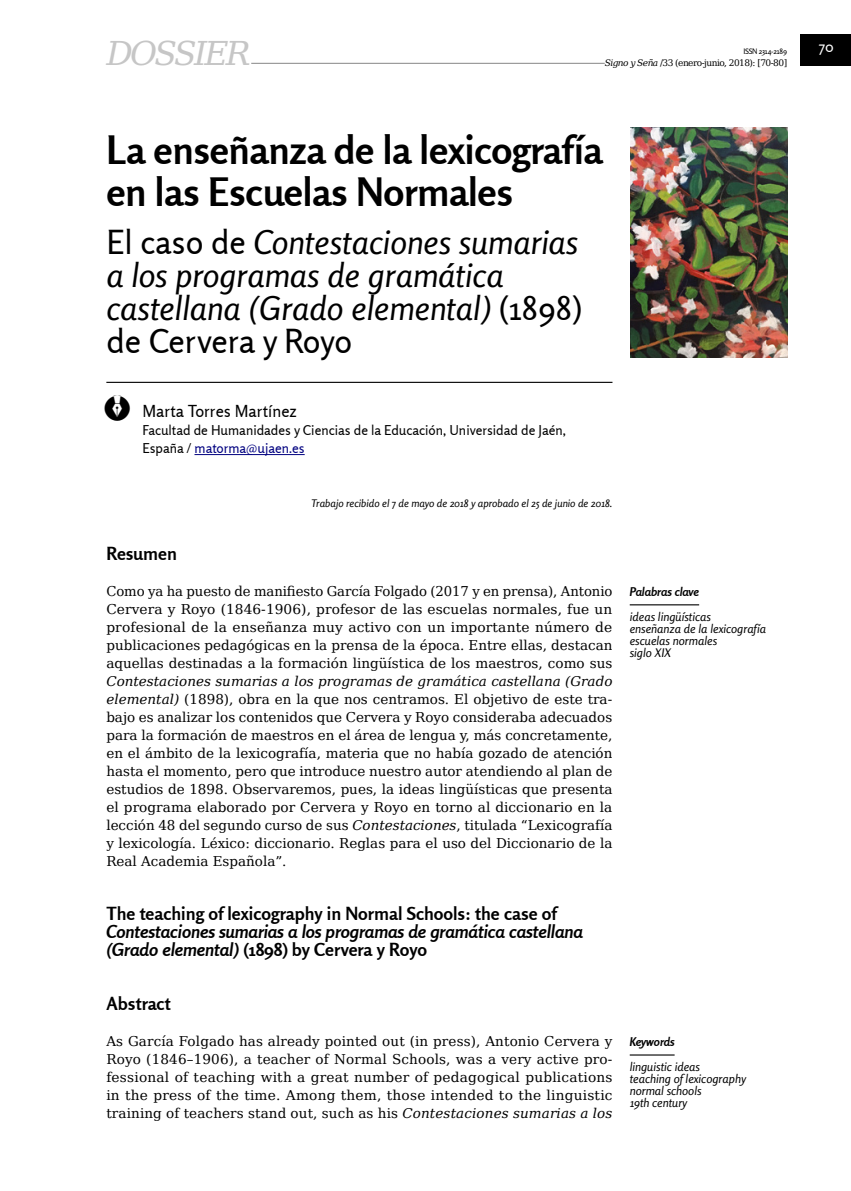
<style>
.page{position:relative;width:851px;height:1191px;background:#fff}
.page>*{position:absolute;margin:0;border:0;box-sizing:border-box;transform-origin:0 0}
.Art____Título{font:700 39px/42px "Rosario";letter-spacing:-.01em;color:#000}
.Art____Bajada_titulo{font:italic 33px/33px "Rosario";color:#000}
.t1{font:italic 33px "DejaVu Serif";letter-spacing:-.08em;color:#c6c6c6}
.Art____Subtítulo{font:italic 700 18px/18px "Rosario";color:#000}
.Art____Subtítulo-2{font:700 18px "Rosario";color:#000}
.t2{font:16.5px "Rosario";color:#000}
.t3{font:15px "Rosario";color:#fff}
.Art____Texto_princip{font:13.5px/18px "DejaVu Serif";letter-spacing:.005em;color:#000;text-align:justify}
.Art____Pertenencia_i{font:13.5px/18px "Rosario";color:#000}
.Art____Palabras_clav{font:italic 12px "Rosario";color:#000}
.Art____Subtítulo_pal{font:italic 700 12px "Rosario";color:#000}
.Art____Fuente_cuadro{font:italic 10.5px "Rosario";color:#000}
.t4{font:9px "DejaVu Serif";letter-spacing:-.06em;color:#000}
.t5{font:7.5px "Rosario";letter-spacing:-.02em;color:#000}
.s1{font-style:italic}
.s2{font-style:normal}
.s3{font-family:"Iconospararevistasfilo Regula";font-size:33px}
.s4{color:#000080}
</style>
<div class="page">
<hr style="left:112px;top:63px;width:540px;height:1px;background:#878787">
<div style="left:604px;top:55px;width:183px;height:15px;background:#fff"></div>
<div style="left:799px;top:35px;width:51px;height:31px;background:#000"></div>
<div style="left:106px;top:46px;width:145px;height:27px;background:#fff"></div>
<hr style="left:106px;top:382px;width:506px;height:1px;background:#000">
<hr style="left:194px;top:454px;width:110px;height:1px;background:#000080">
<hr style="left:629px;top:604px;width:70px;height:1px;background:#000">
<hr style="left:629px;top:1054px;width:45px;height:1px;background:#000">
<img style="left:630px;top:128px;width:157px;height:229px">
<h2 class="t1" style="left:106px;top:29px;width:146px">DOSSIER</h2>
<p class="t5" style="left:743px;top:47px;width:45px">ISSN 2314-2189</p>
<p class="t4" style="left:604px;top:56px;width:184px"><span class="s1">Signo y Seña</span> /33 (enero-junio, 2018): [70-80]</p>
<p class="Art____Título" style="left:106px;top:128px;width:498px">La enseñanza de la lexicografía en las Escuelas Normales</p>
<p class="Art____Bajada_titulo" style="left:106px;top:225px;width:477px"><span class="s2">El caso de</span> Contestaciones sumarias a los programas de gramática castellana (Grado elemental) <span class="s2">(1898) de Cervera y Royo</span></p>
<p class="t2" style="left:106px;top:401px;width:192px"><span class="s3">"</span> Marta Torres Martínez</p>
<p class="Art____Pertenencia_i" style="left:142px;top:421px;width:425px">Facultad de Humanidades y Ciencias de la Educación, Universidad de Jaén,<br>España / <span class="s4">matorma@ujaen.es</span></p>
<p class="Art____Fuente_cuadro" style="left:311px;top:497px;width:302px">Trabajo recibido el 7 de mayo de 2018 y aprobado el 25 de junio de 2018.</p>
<p class="Art____Subtítulo-2" style="left:106px;top:542px;width:72px">Resumen</p>
<p class="Art____Texto_princip" style="left:106px;top:581px;width:507px">Como ya ha puesto de manifiesto García Folgado (2017 y en prensa), Antonio Cervera y Royo (1846-1906), profesor de las escuelas normales, fue un profesional de la enseñanza muy activo con un importante número de publicaciones pedagógicas en la prensa de la época. Entre ellas, destacan aquellas destinadas a la formación lingüística de los maestros, como sus <span class="s1">Contestaciones sumarias a los programas de gramática castellana (Grado elemental)</span> (1898), obra en la que nos centramos. El objetivo de este tra&shy;bajo es analizar los contenidos que Cervera y Royo consideraba adecuados para la formación de maestros en el área de lengua y, más concretamente, en el ámbito de la lexicografía, materia que no había gozado de atención hasta el momento, pero que introduce nuestro autor atendiendo al plan de estudios de 1898. Observaremos, pues, la ideas lingüísticas que presenta el programa elaborado por Cervera y Royo en torno al diccionario en la lección 48 del segundo curso de sus <span class="s1">Contestaciones</span>, titulada “Lexicografía y lexicología. Léxico: diccionario. Reglas para el uso del Diccionario de la Real Academia Española”.</p>
<p class="Art____Subtítulo" style="left:106px;top:904px;width:478px"><span class="s2">The teaching of lexicography in Normal Schools: the case of<br></span>Contestaciones sumarias a los programas de gramática castellana (Grado elemental) <span class="s2">(1898) by Cervera y Royo</span></p>
<p class="Art____Subtítulo-2" style="left:106px;top:992px;width:66px">Abstract</p>
<p class="Art____Texto_princip" style="left:106px;top:1031px;width:507px">As García Folgado has already pointed out (in press), Antonio Cervera y Royo (1846–1906), a teacher of Normal Schools, was a very active pro&shy;fessional of teaching with a great number of pedagogical publications in the press of the time. Among them, those intended to the linguistic training of teachers stand out, such as his <span class="s1">Contestaciones sumarias a los</span></p>
<p class="Art____Subtítulo_pal" style="left:629px;top:584px;width:71px">Palabras clave</p>
<p class="Art____Palabras_clav" style="left:629px;top:609px;width:83px">ideas lingüísticas</p>
<p class="Art____Palabras_clav" style="left:629px;top:621px;width:138px">enseñanza de la lexicografía</p>
<p class="Art____Palabras_clav" style="left:629px;top:633px;width:89px">escuelas normales</p>
<p class="Art____Palabras_clav" style="left:629px;top:645px;width:43px">siglo XIX</p>
<p class="Art____Subtítulo_pal" style="left:629px;top:1034px;width:46px">Keywords</p>
<p class="Art____Palabras_clav" style="left:629px;top:1059px;width:72px">linguistic ideas</p>
<p class="Art____Palabras_clav" style="left:629px;top:1071px;width:118px">teaching of lexicography</p>
<p class="Art____Palabras_clav" style="left:629px;top:1083px;width:73px">normal schools</p>
<p class="Art____Palabras_clav" style="left:629px;top:1095px;width:59px">19th century</p>
<p class="t3" style="left:818px;top:38px;width:16px">70</p>
</div>
